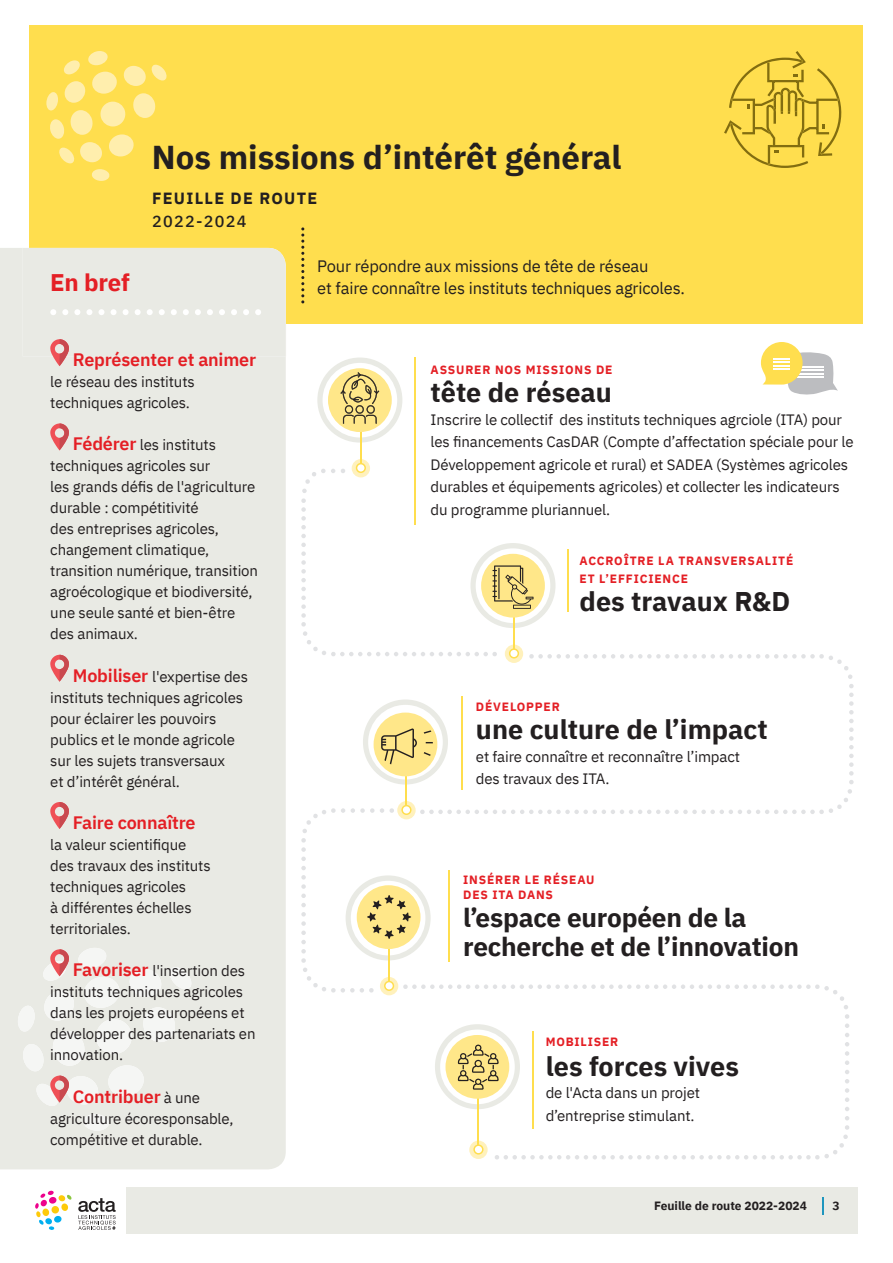
<style>
.page{position:relative;width:893px;height:1263px;background:#fff}
.page>*{position:absolute;margin:0;border:0;box-sizing:border-box;transform-origin:0 0}
.t1{font:700 33px "IBM Plex Sans";color:#231f20}
.t2{font:700 27px "IBM Plex Sans";color:#231f20}
.t3{font:700 26.25px/28.5px "IBM Plex Sans";letter-spacing:-.01em;color:#231f20}
.t4{font:700 24px "IBM Plex Sans";letter-spacing:-.01em;color:#e41f25}
.t5{font:600 18px "IBM Plex Sans";letter-spacing:-.01em;color:#e41f25}
.t6{font:16.5px/22.5px "IBM Plex Sans";letter-spacing:-.01em;color:#231f20}
.t7{font:700 16.2px "IBM Plex Sans";letter-spacing:.08em;color:#231f20}
.t8{font:500 16.2px "IBM Plex Sans";letter-spacing:.08em;color:#231f20}
.t9{font:15px/21px "IBM Plex Sans";letter-spacing:-.01em;color:#231f20}
.t10{font:700 12px/18px "IBM Plex Sans";letter-spacing:.07em;color:#e41f25}
.t11{font:700 12px "IBM Plex Sans";color:#231f20}
.s1{font-weight:600;font-size:18px;color:#e41f25}
.s2{font-weight:400;font-size:15px;color:#231f20}
</style>
<div class="page">
<svg style="left:420px;top:654px;width:434px;height:160px"></svg>
<svg style="left:435px;top:984px;width:414px;height:175px"></svg>
<div style="left:30px;top:25px;width:833px;height:298px;background:#ffde4e"></div>
<div style="left:317px;top:357px;width:85px;height:86px;background:#e9eae4;border-radius:50%"></div>
<div style="left:352px;top:459px;width:18px;height:18px;background:#fff1bc;border-radius:50%"></div>
<div style="left:323px;top:363px;width:74px;height:74px;background:#fff;border-radius:50%"></div>
<hr style="left:360px;top:429px;width:2px;height:35px;background:#ffde4e">
<hr style="left:461px;top:696px;width:2px;height:93px;background:#ffde4e">
<hr style="left:414px;top:357px;width:2px;height:168px;background:#ffde4e">
<svg style="left:724px;top:51px;width:118px;height:117px"></svg>
<svg style="left:301px;top:227px;width:3px;height:76px"></svg>
<div style="left:0;top:248px;width:286px;height:921px;background:#e9eae4"></div>
<svg style="left:92px;top:169px;width:18px;height:12px"></svg>
<svg style="left:46px;top:51px;width:121px;height:112px"></svg>
<div style="left:380px;top:977px;width:18px;height:18px;background:#fff1bc;border-radius:50%"></div>
<div style="left:505px;top:645px;width:18px;height:18px;background:#fff1bc;border-radius:50%"></div>
<svg style="left:301px;top:463px;width:514px;height:195px"></svg>
<div style="left:328px;top:368px;width:64px;height:64px;background:#ffe789;border-radius:50%"></div>
<svg style="left:340px;top:372px;width:39px;height:52px"></svg>
<div style="left:363px;top:699px;width:85px;height:85px;background:#e9eae4;border-radius:50%"></div>
<svg style="left:397px;top:801px;width:19px;height:18px"></svg>
<div style="left:368px;top:705px;width:75px;height:74px;background:#fff;border-radius:50%"></div>
<hr style="left:406px;top:771px;width:1px;height:35px;background:#ffde4e">
<div style="left:374px;top:712px;width:63px;height:64px;background:#ffe789;border-radius:50%"></div>
<svg style="left:381px;top:728px;width:36px;height:36px"></svg>
<svg style="left:424px;top:730px;width:7px;height:4px"></svg>
<svg style="left:424px;top:752px;width:7px;height:4px"></svg>
<svg style="left:761px;top:342px;width:77px;height:53px"></svg>
<hr style="left:532px;top:1031px;width:1px;height:97px;background:#ffde4e">
<div style="left:435px;top:1024px;width:85px;height:85px;background:#e9eae4;border-radius:50%"></div>
<svg style="left:469px;top:1140px;width:19px;height:19px"></svg>
<div style="left:440px;top:1029px;width:75px;height:75px;background:#fff;border-radius:50%"></div>
<hr style="left:478px;top:1095px;width:1px;height:50px;background:#ffde4e">
<svg style="left:473px;top:1144px;width:10px;height:10px"></svg>
<div style="left:126px;top:1187px;width:732px;height:46px;background:#e9eae4"></div>
<svg style="left:822px;top:1197px;width:2px;height:17px"></svg>
<svg style="left:78px;top:1198px;width:38px;height:32px"></svg>
<svg style="left:35px;top:1190px;width:37px;height:40px"></svg>
<svg style="left:82px;top:1114px;width:29px;height:17px"></svg>
<div style="left:23px;top:248px;width:263px;height:118px;background:#e9eae4"></div>
<svg style="left:50px;top:423px;width:19px;height:27px"></svg>
<svg style="left:50px;top:655px;width:19px;height:27px"></svg>
<svg style="left:50px;top:802px;width:19px;height:27px"></svg>
<svg style="left:18px;top:948px;width:175px;height:158px"></svg>
<div style="left:445px;top:1035px;width:64px;height:64px;background:#ffe789;border-radius:50%"></div>
<svg style="left:458px;top:1044px;width:41px;height:46px"></svg>
<svg style="left:301px;top:805px;width:514px;height:187px"></svg>
<h1 class="t1" style="left:152px;top:131px;width:471px">Nos missions d’intérêt général</h1>
<h3 class="t4" style="left:50px;top:264px;width:81px">En bref</h3>
<p class="t7" style="left:152px;top:186px;width:167px">FEUILLE DE ROUTE</p>
<p class="t8" style="left:152px;top:209px;width:96px">2022-2024</p>
<p class="t6" style="left:317px;top:253px;width:369px">Pour répondre aux missions de tête de réseau<br>et faire connaître les instituts techniques agricoles.</p>
<p class="t5" style="left:73px;top:346px;width:185px">Représenter et animer</p>
<p class="t9" style="left:50px;top:370px;width:146px">le réseau des instituts techniques agricoles.</p>
<p class="t9" style="left:50px;top:433px;width:209px;text-indent:23px"><span class="s1">Fédérer</span> les instituts techniques agricoles sur<br>les grands défis de l'agriculture durable : compétitivité<br>des entreprises agricoles, changement climatique, transition numérique, transition agroécologique et biodiversité, une seule santé et bien-être des animaux.</p>
<p class="t9" style="left:50px;top:665px;width:199px;text-indent:23px"><span class="s1">Mobiliser</span> l'expertise des instituts techniques agricoles pour éclairer les pouvoirs publics et le monde agricole sur les sujets transversaux<br>et d’intérêt général.</p>
<p class="t5" style="left:73px;top:808px;width:124px">Faire connaître</p>
<p class="t9" style="left:50px;top:833px;width:162px">la valeur scientifique des travaux des instituts techniques agricoles<br>à différentes échelles territoriales.</p>
<p class="t9" style="left:50px;top:959px;width:207px;text-indent:23px"><span class="s1">Favoriser</span> l'insertion des instituts techniques agricoles dans les projets européens et développer des partenariats en innovation.</p>
<p class="t5" style="left:73px;top:1082px;width:129px">Contribuer <span class="s2">à une</span></p>
<p class="t9" style="left:50px;top:1106px;width:185px">agriculture écoresponsable, compétitive et durable.</p>
<p class="t10" style="left:431px;top:359px;width:183px">ASSURER NOS MISSIONS DE</p>
<h2 class="t2" style="left:431px;top:371px;width:183px">tête de réseau</h2>
<p class="t9" style="left:431px;top:407px;width:424px;line-height:22.5px">Inscrire le collectif des instituts techniques agrciole (ITA) pour les financements CasDAR (Compte d’affectation spéciale pour le Développement agricole et rural) et SADEA (Systèmes agricoles durables et équipements agricoles) et collecter les indicateurs du programme pluriannuel.</p>
<p class="t10" style="left:580px;top:551px;width:215px">ACCROÎTRE LA TRANSVERSALITÉ<br>ET L’EFFICIENCE</p>
<h2 class="t2" style="left:580px;top:580px;width:212px">des travaux R&amp;D</h2>
<p class="t10" style="left:476px;top:696px;width:85px">DÉVELOPPER</p>
<h2 class="t2" style="left:476px;top:708px;width:293px">une culture de l’impact</h2>
<p class="t9" style="left:476px;top:744px;width:266px;line-height:22.5px">et faire connaître et reconnaître l’impact des travaux des ITA.</p>
<p class="t10" style="left:463px;top:871px;width:133px;line-height:15px">INSÉRER LE RÉSEAU<br>DES ITA DANS</p>
<h3 class="t3" style="left:463px;top:902px;width:337px">l’espace européen de la recherche et de l’innovation</h3>
<p class="t10" style="left:546px;top:1031px;width:74px">MOBILISER</p>
<h2 class="t2" style="left:546px;top:1044px;width:195px">les forces vives</h2>
<p class="t9" style="left:546px;top:1080px;width:156px;line-height:22.5px">de l'Acta dans un projet d’entreprise stimulant.</p>
<p class="t11" style="left:654px;top:1196px;width:154px">Feuille de route 2022-2024</p>
<p class="t11" style="left:832px;top:1196px;width:9px">3</p>
</div>
